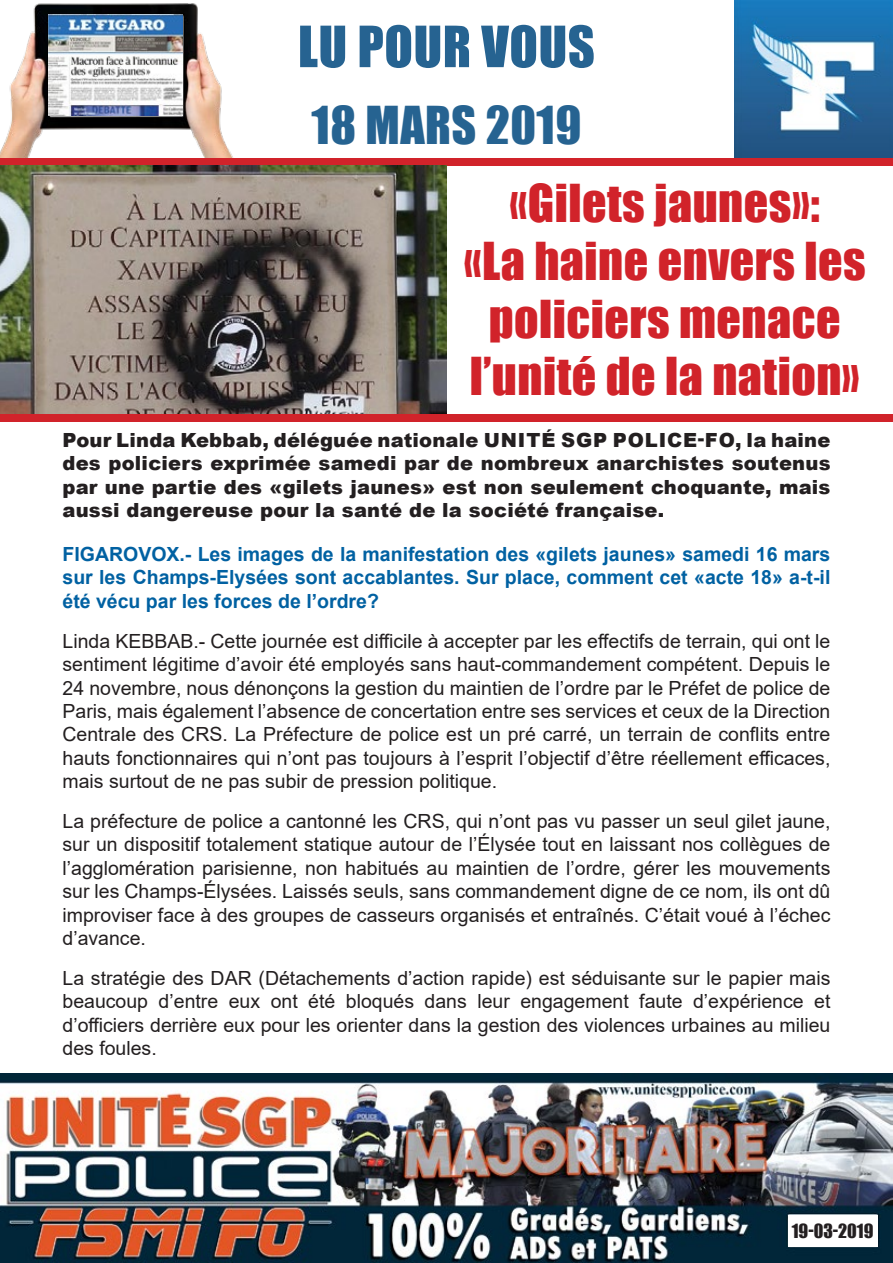
<style>
.page{position:relative;width:893px;height:1263px;background:#fff}
.page>*{position:absolute;margin:0;border:0;box-sizing:border-box;transform-origin:0 0}
.t1{font:52.5px "Impact";letter-spacing:.01em;color:#266391}
.t2{font:48px "Impact";letter-spacing:.01em;color:#d1232a}
.t3{font:48px "Impact";letter-spacing:.01em;color:#266391}
.t4{font:19.5px/23.4px "Arial";color:#231f20;text-align:justify}
.t5{font:900 19.5px/23.4px "Arial";letter-spacing:.01em;color:#231f20;text-align:justify}
.t6{font:700 19.5px/23.4px "Arial";color:#0161a2;text-align:justify}
.t7{font:18px "Impact";color:#231f20}
</style>
<div class="page">
<img style="left:0;top:1074px;width:893px;height:188px">
<div style="left:788px;top:1215px;width:89px;height:32px;background:#fff"></div>
<img style="left:0;top:3px;width:233px;height:155px">
<img style="left:48px;top:15px;width:135px;height:100px">
<img style="left:734px;top:1px;width:159px;height:157px">
<div style="left:0;top:158px;width:893px;height:7px;background:#d1232a"></div>
<img style="left:0;top:165px;width:446px;height:250px">
<div style="left:0;top:415px;width:893px;height:7px;background:#d1232a"></div>
<p class="t1" style="left:298px;top:6px;width:298px">LU POUR VOUS</p>
<p class="t3" style="left:312px;top:88px;width:271px">18 MARS 2019</p>
<p class="t2" style="left:510px;top:166px;width:312px">«Gilets jaunes»:</p>
<p class="t2" style="left:464px;top:224px;width:404px">«La haine envers les</p>
<p class="t2" style="left:489px;top:282px;width:353px">policiers menace</p>
<p class="t2" style="left:470px;top:339px;width:391px">l’unité de la nation»</p>
<p class="t5" style="left:63px;top:427px;width:769px">Pour Linda Kebbab, déléguée nationale UNITÉ SGP POLICE-FO, la haine des policiers exprimée samedi par de nombreux anarchistes soutenus par une partie des «gilets jaunes» est non seulement choquante, mais aussi dangereuse pour la santé de la société française.</p>
<p class="t6" style="left:63px;top:543px;width:769px">FIGAROVOX.- Les images de la manifestation des «gilets jaunes» samedi 16 mars sur les Champs-Elysées sont accablantes. Sur place, comment cet «acte 18» a-t-il été vécu par les forces de l’ordre?</p>
<p class="t4" style="left:63px;top:629px;width:769px">Linda KEBBAB.- Cette journée est difficile à accepter par les effectifs de terrain, qui ont le sentiment légitime d’avoir été employés sans haut-commandement compétent. Depuis le 24 novembre, nous dénonçons la gestion du maintien de l’ordre par le Préfet de police de Paris, mais également l’absence de concertation entre ses services et ceux de la Direction Centrale des CRS. La Préfecture de police est un pré carré, un terrain de conflits entre hauts fonctionnaires qui n’ont pas toujours à l’esprit l’objectif d’être réellement efficaces, mais surtout de ne pas subir de pression politique.</p>
<p class="t4" style="left:63px;top:809px;width:769px">La préfecture de police a cantonné les CRS, qui n’ont pas vu passer un seul gilet jaune, sur un dispositif totalement statique autour de l’Élysée tout en laissant nos collègues de l’agglomération parisienne, non habitués au maintien de l’ordre, gérer les mouvements sur les Champs-Élysées. Laissés seuls, sans commandement digne de ce nom, ils ont dû improviser face à des groupes de casseurs organisés et entraînés. C’était voué à l’échec d’avance.</p>
<p class="t4" style="left:63px;top:966px;width:769px">La stratégie des DAR (Détachements d’action rapide) est séduisante sur le papier mais beaucoup d’entre eux ont été bloqués dans leur engagement faute d’expérience et</p>
<p class="t4" style="left:63px;top:1013px;width:769px">d’officiers derrière eux pour les orienter dans la gestion des violences urbaines au milieu des foules.</p>
<p class="t7" style="left:792px;top:1217px;width:83px">19-03-2019</p>
</div>
